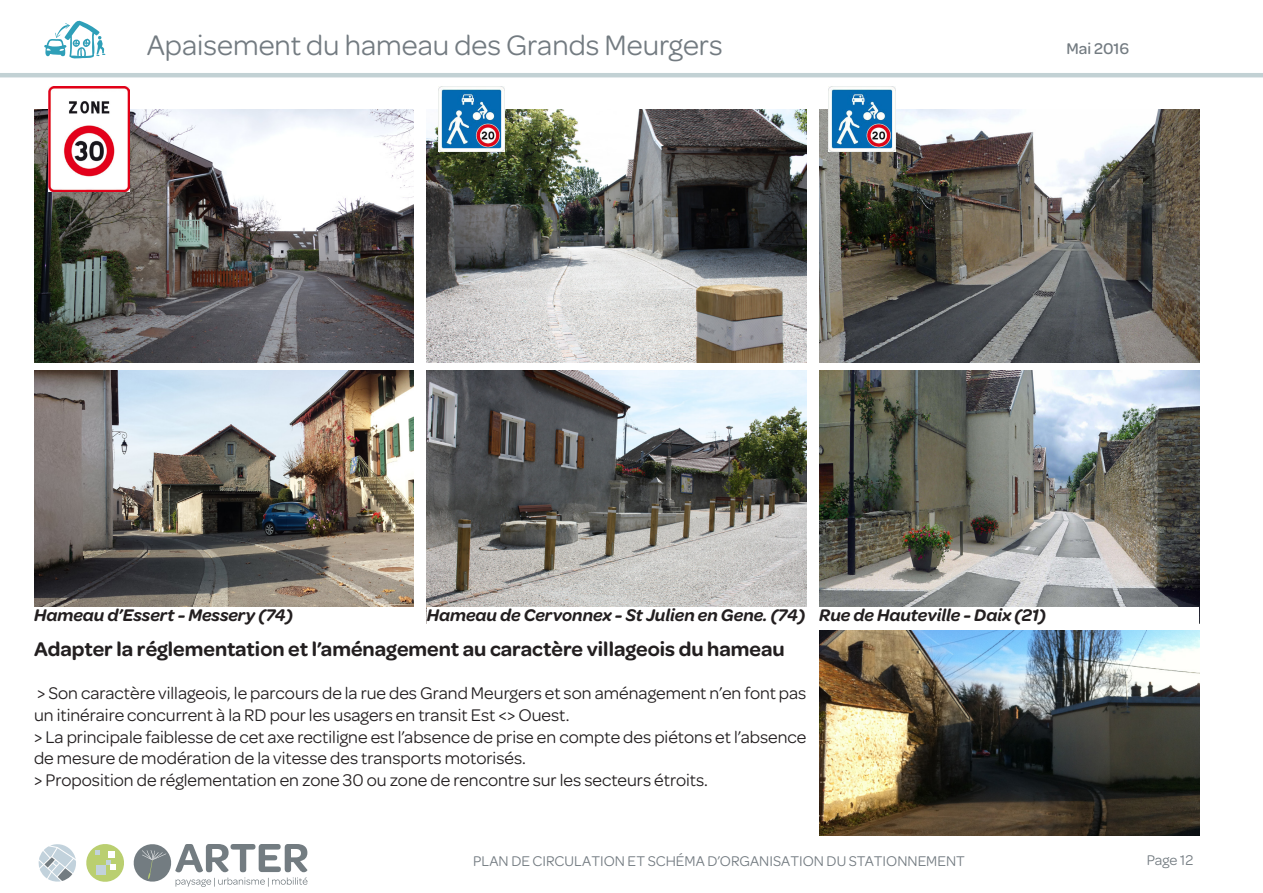
<style>
.page{position:relative;width:1263px;height:893px;background:#fff}
.page>*{position:absolute;margin:0;border:0;box-sizing:border-box;transform-origin:0 0}
.SOUS_TITRE{font:30px "Omnes";color:#737b81}
.t1{font:600 21px "Omnes";color:#231f20}
.t2{font:18px/21.6px "Omnes";color:#231f20}
.ILLUSTRATIONS{font:italic 600 18px "Omnes";color:#231f20}
.t3{font:500 16.5px "Omnes";color:#737b81}
.t4{font:15px "Omnes";color:#737b81}
</style>
<div class="page">
<svg style="left:86px;top:844px;width:38px;height:38px"></svg>
<div style="left:96px;top:865px;width:9px;height:9px;background:#c2d2dc"></div>
<svg style="left:38px;top:844px;width:38px;height:38px"></svg>
<svg style="left:133px;top:844px;width:175px;height:43px"></svg>
<hr style="left:0;top:73px;width:1263px;height:4px;background:#c2d1d4">
<svg style="left:44px;top:21px;width:61px;height:38px"></svg>
<img style="left:34px;top:109px;width:380px;height:254px">
<img style="left:427px;top:109px;width:379px;height:254px">
<img style="left:819px;top:109px;width:380px;height:254px">
<img style="left:34px;top:370px;width:380px;height:237px">
<img style="left:427px;top:370px;width:379px;height:237px">
<img style="left:819px;top:370px;width:380px;height:237px">
<img style="left:819px;top:631px;width:380px;height:205px">
<img style="left:48px;top:87px;width:82px;height:104px">
<img style="left:439px;top:87px;width:66px;height:65px">
<img style="left:829px;top:87px;width:66px;height:65px">
<p class="SOUS_TITRE" style="left:147px;top:25px;width:577px">Apaisement du hameau des Grands Meurgers</p>
<p class="t3" style="left:1066px;top:37px;width:64px">Mai 2016</p>
<p class="ILLUSTRATIONS" style="left:34px;top:602px;width:261px">Hameau d’Essert - Messery (74)</p>
<p class="ILLUSTRATIONS" style="left:427px;top:602px;width:380px">Hameau de Cervonnex - St Julien en Gene. (74)</p>
<p class="ILLUSTRATIONS" style="left:819px;top:602px;width:228px">Rue de Hauteville - Daix (21)</p>
<p class="t1" style="left:34px;top:634px;width:752px">Adapter la réglementation et l’aménagement au caractère villageois du hameau</p>
<p class="t2" style="left:34px;top:682px;width:774px">&gt; Son caractère villageois, le parcours de la rue des Grand Meurgers et son aménagement n’en font pas un itinéraire concurrent à la RD pour les usagers en transit Est &lt;&gt; Ouest.</p>
<p class="t2" style="left:34px;top:725px;width:774px">&gt; La principale faiblesse de cet axe rectiligne est l’absence de prise en compte des piétons et l’absence de mesure de modération de la vitesse des transports motorisés.</p>
<p class="t2" style="left:34px;top:768px;width:675px">&gt; Proposition de réglementation en zone 30 ou zone de rencontre sur les secteurs étroits.</p>
<p class="t4" style="left:473px;top:850px;width:493px">PLAN DE CIRCULATION ET SCHÉMA D’ORGANISATION DU STATIONNEMENT</p>
<p class="t4" style="left:1147px;top:849px;width:48px">Page 12</p>
</div>
